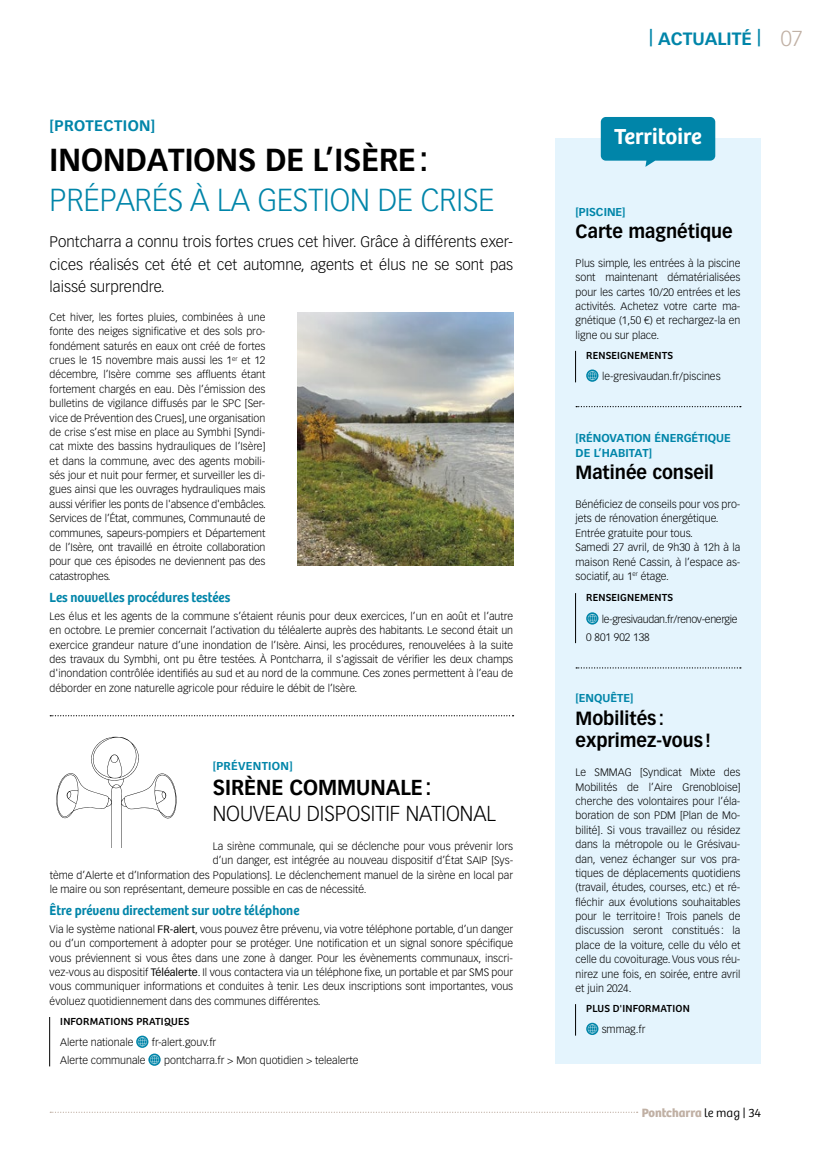
<style>
.page{position:relative;width:823px;height:1152px;background:#fff}
.page>*{position:absolute;margin:0;border:0;box-sizing:border-box;transform-origin:0 0}
.t1{font:300 31.25px "Vectora LT Pro";color:#0085a9;scale:.95 1}
.t2{font:700 31.25px "Vectora LT Pro";color:#000;scale:.95 1}
.t3{font:600 22.5px "Bree";color:#fff}
.t4{font:300 21.25px "Vectora LT Pro";color:#000;scale:.95 1}
.t5{font:700 21.25px "Vectora LT Pro";color:#000;scale:.95 1}
.t6{font:700 18.75px/22.5px "Vectora LT Pro";color:#000;scale:.95 1}
.t7{font:700 17.5px "Vectora LT Pro";color:#0085a9}
.t8{font:300 15px/22.5px "Vectora LT Pro";color:#000;text-align:justify}
.t9{font:700 15px "Vectora LT Pro";letter-spacing:.025em;color:#0085a9}
.t10{font:600 13.75px "Bree";color:#0085a9;scale:.95 1}
.t11{font:700 12.5px "Bree";color:#c0b0a4}
.t12{font:700 11.25px/15px "Vectora LT Pro";color:#0085a9}
.t13{font:700 11.25px "Vectora LT Pro";letter-spacing:.025em;color:#0085a9}
.t14{font:300 10.62px/14.4px "Vectora LT Pro";color:#000;text-align:justify}
.t15{font:10.62px "Bree";letter-spacing:.02em;color:#000}
.t16{font:300 10.62px/17.9px "Vectora LT Pro";letter-spacing:-.03em;color:#000}
.s1{font-weight:400}
.s2{font-weight:300;font-size:21.25px;color:#c0b0a4}
.s3{font-weight:300;color:#000}
</style>
<div class="page">
<div style="left:555px;top:138px;width:205px;height:926px;background:#e4f4fd"></div>
<hr style="left:575px;top:351px;width:1px;height:31px;background:#000">
<hr style="left:575px;top:593px;width:1px;height:50px;background:#000">
<hr style="left:575px;top:1004px;width:1px;height:31px;background:#000">
<svg style="left:586px;top:369px;width:12px;height:13px"></svg>
<svg style="left:587px;top:371px;width:9px;height:9px"></svg>
<svg style="left:576px;top:406px;width:164px;height:1px"></svg>
<svg style="left:586px;top:612px;width:12px;height:12px"></svg>
<svg style="left:587px;top:614px;width:9px;height:9px"></svg>
<svg style="left:576px;top:667px;width:164px;height:1px"></svg>
<svg style="left:586px;top:1022px;width:12px;height:13px"></svg>
<svg style="left:587px;top:1024px;width:9px;height:9px"></svg>
<svg style="left:600px;top:117px;width:114px;height:50px;background:#1d93b3"></svg>
<svg style="left:50px;top:715px;width:463px;height:1px"></svg>
<hr style="left:49px;top:1017px;width:1px;height:49px;background:#000">
<svg style="left:136px;top:1035px;width:12px;height:13px"></svg>
<svg style="left:138px;top:1037px;width:9px;height:9px"></svg>
<svg style="left:148px;top:1053px;width:12px;height:12px"></svg>
<svg style="left:150px;top:1055px;width:9px;height:9px"></svg>
<img style="left:297px;top:312px;width:216px;height:254px">
<svg style="left:56px;top:737px;width:120px;height:110px"></svg>
<svg style="left:50px;top:1111px;width:587px;height:2px"></svg>
<h3 class="t9" style="left:50px;top:116px;width:107px">[PROTECTION]</h3>
<h1 class="t2" style="left:50px;top:140px;width:400px">INONDATIONS DE L’ISÈRE:</h1>
<h1 class="t1" style="left:50px;top:181px;width:469px">PRÉPARÉS À LA GESTION DE CRISE</h1>
<h3 class="t8" style="left:50px;top:231px;width:464px">Pontcharra a connu trois fortes crues cet hiver. Grâce à différents exer&shy;cices réalisés cet été et cet automne, agents et élus ne se sont pas laissé surprendre.</h3>
<p class="t14" style="left:50px;top:310px;width:217px">Cet hiver, les fortes pluies, combinées à une fonte des neiges significative et des sols pro&shy;fondément saturés en eaux ont créé de fortes crues le 15 novembre mais aussi les 1<sup>er</sup> et 12 décembre, l’Isère comme ses affluents étant fortement chargés en eau. Dès l’émission des bulletins de vigilance diffusés par le SPC [Ser&shy;vice de Prévention des Crues], une organisation de crise s’est mise en place au Symbhi [Syndi&shy;cat mixte des bassins hydrauliques de l’Isère] et dans la commune, avec des agents mobili&shy;sés jour et nuit pour fermer, et surveiller les di&shy;gues ainsi que les ouvrages hydrauliques mais aussi vérifier les ponts de l'absence d'embâcles.<br>Services de l’État, communes, Communauté de communes, sapeurs-pompiers et Département de l’Isère, ont travaillé en étroite collaboration pour que ces épisodes ne deviennent pas des catastrophes.</p>
<p class="t10" style="left:50px;top:586px;width:192px">Les nouvelles procédures testées</p>
<p class="t14" style="left:50px;top:609px;width:465px">Les élus et les agents de la commune s’étaient réunis pour deux exercices, l’un en août et l’autre en octobre. Le premier concernait l’activation du téléalerte auprès des habitants. Le second était un exercice grandeur nature d’une inondation de l’Isère. Ainsi, les procédures, renouvelées à la suite des travaux du Symbhi, ont pu être testées. À Pontcharra, il s'agissait de vérifier les deux champs d'inondation contrôlée identifiés au sud et au nord de la commune. Ces zones permettent à l’eau de déborder en zone naturelle agricole pour réduire le débit de l’Isère.</p>
<p class="t13" style="left:213px;top:759px;width:81px">[PRÉVENTION]</p>
<h3 class="t5" style="left:213px;top:775px;width:231px">SIRÈNE COMMUNALE:</h3>
<h3 class="t4" style="left:213px;top:800px;width:299px">NOUVEAU DISPOSITIF NATIONAL</h3>
<p class="t14" style="left:213px;top:838px;width:301px">La sirène communale, qui se déclenche pour vous prévenir lors</p>
<p class="t14" style="left:213px;top:853px;width:302px">d’un danger, est intégrée au nouveau dispositif d’État SAIP [Sys-</p>
<p class="t14" style="left:50px;top:867px;width:464px">tème d’Alerte et d’Information des Populations]. Le déclenchement manuel de la sirène en local par</p>
<p class="t14" style="left:50px;top:882px;width:318px">le maire ou son représentant, demeure possible en cas de nécessité.</p>
<p class="t10" style="left:50px;top:899px;width:264px">Être prévenu directement sur votre téléphone</p>
<p class="t14" style="left:50px;top:922px;width:465px">Via le système national <span class="s1">FR-alert</span>, vous pouvez être prévenu, via votre téléphone portable, d’un danger ou d’un comportement à adopter pour se protéger. Une notification et un signal sonore spécifique vous préviennent si vous êtes dans une zone à danger. Pour les évènements communaux, inscri&shy;vez-vous au dispositif <span class="s1">Téléalerte</span>. Il vous contactera via un téléphone fixe, un portable et par SMS pour vous communiquer informations et conduites à tenir. Les deux inscriptions sont importantes, vous évoluez quotidiennement dans des communes différentes.</p>
<p class="t15" style="left:60px;top:1015px;width:131px">INFORMATIONS PRATIQUES</p>
<p class="t14" style="left:60px;top:1035px;width:75px">Alerte nationale</p>
<p class="t14" style="left:152px;top:1035px;width:66px">fr-alert.gouv.fr</p>
<p class="t14" style="left:60px;top:1053px;width:87px">Alerte communale</p>
<p class="t14" style="left:164px;top:1053px;width:196px">pontcharra.fr &gt; Mon quotidien &gt; telealerte</p>
<h3 class="t7" style="left:648px;top:28px;width:155px">| ACTUALITÉ | <span class="s2">07</span></h3>
<h2 class="t3" style="left:613px;top:119px;width:89px">Territoire</h2>
<p class="t12" style="left:575px;top:204px;width:51px">[PISCINE]</p>
<h3 class="t6" style="left:575px;top:220px;width:167px">Carte magnétique</h3>
<p class="t14" style="left:575px;top:256px;width:166px">Plus simple, les entrées à la piscine sont maintenant dématérialisées pour les cartes 10/20 entrées et les activités. Achetez votre carte ma&shy;gnétique (1,50 €) et rechargez-la en ligne ou sur place.</p>
<p class="t15" style="left:586px;top:349px;width:88px">RENSEIGNEMENTS</p>
<p class="t14" style="left:601px;top:369px;width:120px">le-gresivaudan.fr/piscines</p>
<p class="t12" style="left:575px;top:430px;width:157px">[RÉNOVATION ÉNERGÉTIQUE<br>DE L’HABITAT]</p>
<h3 class="t6" style="left:575px;top:461px;width:147px">Matinée conseil</h3>
<p class="t14" style="left:575px;top:497px;width:166px;text-align:left">Bénéficiez de conseils pour vos pro&shy;jets de rénovation énergétique.<br>Entrée gratuite pour tous.<br>Samedi 27 avril, de 9h30 à 12h à la maison René Cassin, à l’espace as&shy;sociatif, au 1<sup>er</sup> étage.</p>
<p class="t15" style="left:586px;top:591px;width:88px">RENSEIGNEMENTS</p>
<p class="t16" style="left:586px;top:610px;width:153px;text-indent:15px">le-gresivaudan.fr/renov-energie<br>0 801 902 138</p>
<p class="t12" style="left:575px;top:691px;width:59px">[ENQUÊTE]</p>
<h3 class="t6" style="left:575px;top:707px;width:144px">Mobilités: exprimez-vous!</h3>
<p class="t14" style="left:575px;top:765px;width:166px">Le SMMAG [Syndicat Mixte des Mobilités de l’Aire Grenobloise] cherche des volontaires pour l’éla&shy;boration de son PDM [Plan de Mo&shy;bilité]. Si vous travaillez ou résidez dans la métropole ou le Grésivau&shy;dan, venez échanger sur vos pra&shy;tiques de déplacements quotidiens (travail, études, courses, etc.) et ré&shy;fléchir aux évolutions souhaitables pour le territoire! Trois panels de discussion seront constitués : la place de la voiture, celle du vélo et celle du covoiturage. Vous vous réu&shy;nirez une fois, en soirée, entre avril et juin 2024.</p>
<p class="t15" style="left:586px;top:1002px;width:105px">PLUS D'INFORMATION</p>
<p class="t14" style="left:601px;top:1022px;width:45px">smmag.fr</p>
<p class="t11" style="left:641px;top:1104px;width:120px">Pontcharra <span class="s3">le mag | 34</span></p>
</div>
